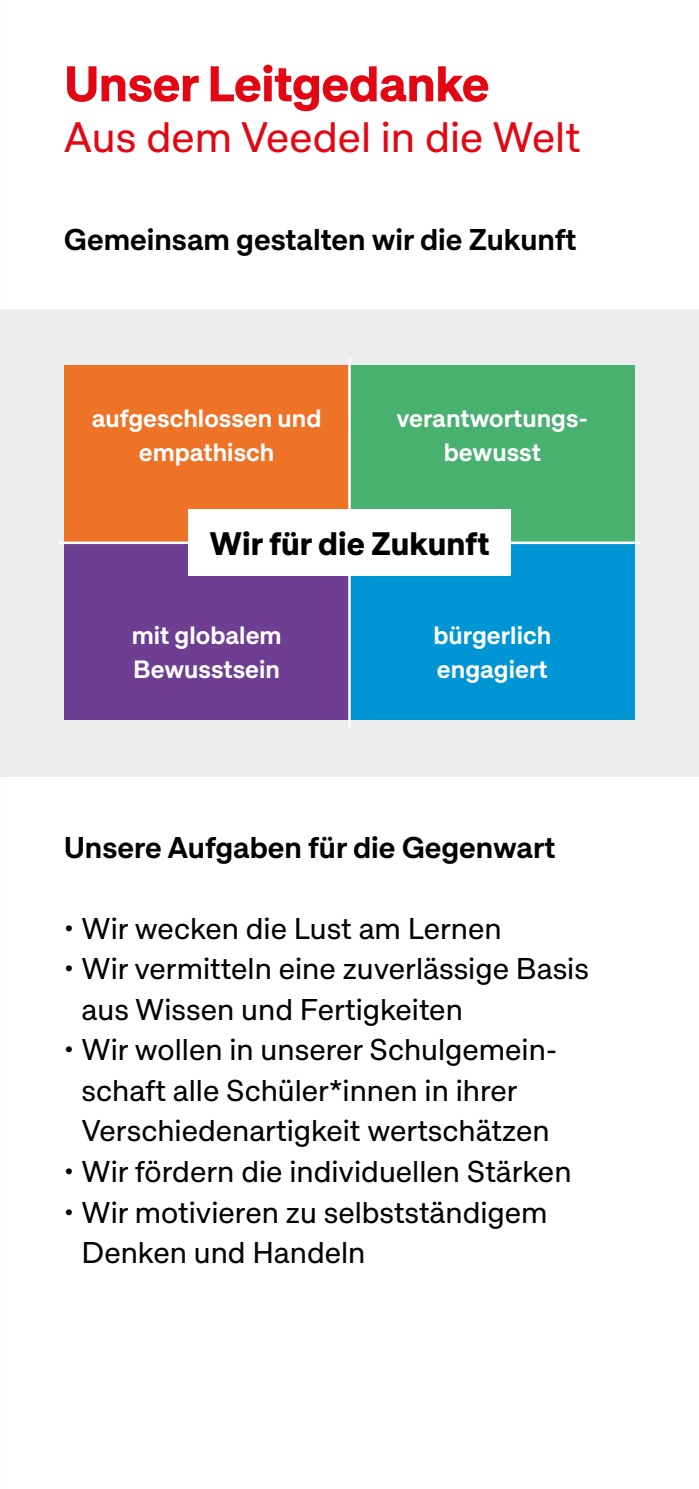
<style>
.page{position:relative;width:699px;height:1489px;background:#fff}
.page>*{position:absolute;margin:0;border:0;box-sizing:border-box;transform-origin:0 0}
.Headline_20pt_bis_50{font:700 50px "Approach Koeln";letter-spacing:-.01em;color:#e30613}
.Anleser{font:42.5px "Approach Koeln";color:#e30613}
.Fließtext{font:700 32.5px "Approach Koeln";color:#000}
.t1{font:30px/40.5px "Approach Koeln";color:#000}
.Zwischenüberschrift{font:600 30px "Approach Koeln";color:#000}
.Fließtext-2{font:600 25px/33.8px "Approach Koeln";color:#fff;text-align:center}
</style>
<div class="page">
<div style="left:0;top:309px;width:698px;height:467px;background:#ededed"></div>
<div style="left:64px;top:365px;width:285px;height:178px;background:#ee7326"></div>
<div style="left:349px;top:365px;width:285px;height:178px;background:#49b170"></div>
<div style="left:349px;top:543px;width:285px;height:177px;background:#0095d4"></div>
<div style="left:64px;top:543px;width:285px;height:177px;background:#6d3e91"></div>
<hr style="left:58px;top:541px;width:582px;height:3px;background:#fff">
<hr style="left:348px;top:358px;width:2px;height:369px;background:#fff">
<div style="left:188px;top:509px;width:322px;height:67px;background:#fff"></div>
<h2 class="Headline_20pt_bis_50" style="left:64px;top:52px;width:427px">Unser Leitgedanke</h2>
<p class="Anleser" style="left:64px;top:110px;width:517px">Aus dem Veedel in die Welt</p>
<h3 class="Zwischenüberschrift" style="left:64px;top:220px;width:514px">Gemeinsam gestalten wir die Zukunft</h3>
<p class="Fließtext-2" style="left:92px;top:400px;width:231px">aufgeschlossen und empathisch</p>
<p class="Fließtext-2" style="left:396px;top:400px;width:193px">verantwortungs&shy;bewusst</p>
<p class="Fließtext" style="left:209px;top:522px;width:281px">Wir für die Zukunft</p>
<p class="Fließtext-2" style="left:132px;top:617px;width:151px;text-align:left">mit globalem<br>Bewusstsein</p>
<p class="Fließtext-2" style="left:433px;top:617px;width:119px;text-align:left">bürgerlich engagiert</p>
<h3 class="Zwischenüberschrift" style="left:64px;top:828px;width:492px">Unsere Aufgaben für die Gegenwart</h3>
<p class="t1" style="left:64px;top:907px;width:439px">• Wir wecken die Lust am Lernen</p>
<p class="t1" style="left:81px;top:947px;width:508px;text-indent:-18px">• Wir vermitteln eine zuverlässige Basis aus Wissen und Fertigkeiten</p>
<p class="t1" style="left:81px;top:1028px;width:477px;text-indent:-18px">• Wir wollen in unserer Schulgemein&shy;schaft alle Schüler*innen in ihrer<br>Verschiedenartigkeit wertschätzen</p>
<p class="t1" style="left:64px;top:1150px;width:508px">• Wir fördern die individuellen Stärken</p>
<p class="t1" style="left:81px;top:1190px;width:467px;text-indent:-18px">• Wir motivieren zu selbstständigem<br>Denken und Handeln</p>
</div>
